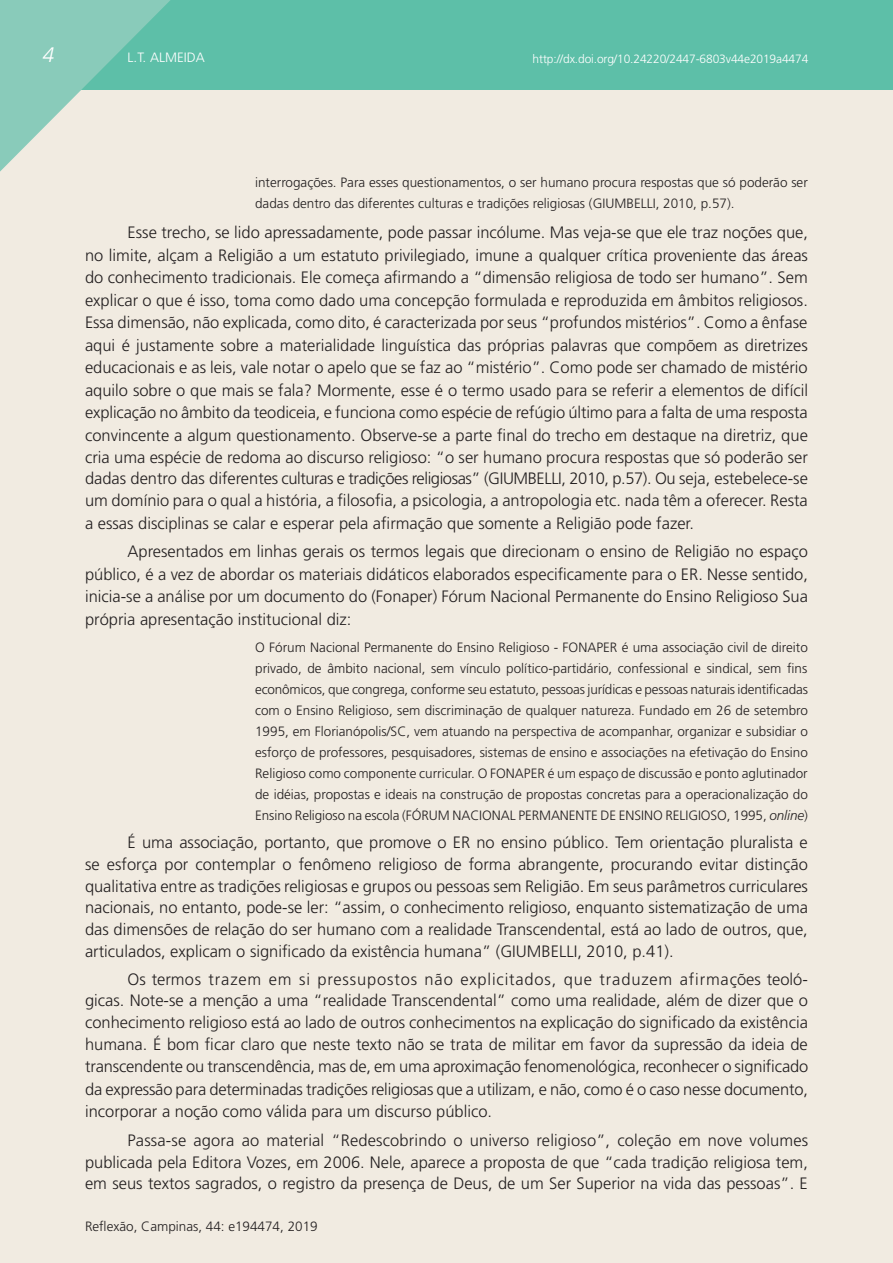
<style>
.page{position:relative;width:893px;height:1263px;background:#fff}
.page>*{position:absolute;margin:0;border:0;box-sizing:border-box;transform-origin:0 0}
.t1{font:italic 300 21px "Frutiger";color:#fff}
.t2{font:300 16.5px/22.4px "Frutiger";color:#231f20;text-align:justify}
.t3{font:300 13.5px/21px "Frutiger";color:#231f20}
.t4{font:300 13.5px "Frutiger";color:#fff}
.t5{font:300 12px "Frutiger";letter-spacing:-.01em;color:#fff}
.s1{font-style:italic}
</style>
<div class="page">
<div style="left:0;top:89px;width:893px;height:1174px;background:#f1ebe1"></div>
<div style="left:0;top:0;width:893px;height:89px;background:#5dbfa8"></div>
<svg style="left:0;top:0;width:174px;height:173px;background:#a9d5c5"></svg>
<p class="t1" style="left:43px;top:43px;width:13px">4</p>
<p class="t4" style="left:128px;top:50px;width:79px">L.T. ALMEIDA</p>
<p class="t5" style="left:533px;top:52px;width:277px">http://dx.doi.org/10.24220/2447-6803v44e2019a4474</p>
<p class="t3" style="left:255px;top:172px;width:554px">interrogações. Para esses questionamentos, o ser humano procura respostas que só poderão ser dadas dentro das diferentes culturas e tradições religiosas (GIUMBELLI, 2010, p.57).</p>
<p class="t2" style="left:85px;top:221px;width:724px;text-indent:43px">Esse trecho, se lido apressadamente, pode passar incólume. Mas veja-se que ele traz noções que, no limite, alçam a Religião a um estatuto privilegiado, imune a qualquer crítica proveniente das áreas do conhecimento tradicionais. Ele começa afirmando a “dimensão religiosa de todo ser humano”. Sem explicar o que é isso, toma como dado uma concepção formulada e reproduzida em âmbitos religiosos.<br>Essa dimensão, não explicada, como dito, é caracterizada por seus “profundos mistérios”. Como a ênfase aqui é justamente sobre a materialidade linguística das próprias palavras que compõem as diretrizes educacionais e as leis, vale notar o apelo que se faz ao “mistério”. Como pode ser chamado de mistério aquilo sobre o que mais se fala? Mormente, esse é o termo usado para se referir a elementos de difícil explicação no âmbito da teodiceia, e funciona como espécie de refúgio último para a falta de uma resposta convincente a algum questionamento. Observe-se a parte final do trecho em destaque na diretriz, que cria uma espécie de redoma ao discurso religioso: “o ser humano procura respostas que só poderão ser dadas dentro das diferentes culturas e tradições religiosas” (GIUMBELLI, 2010, p.57). Ou seja, estebelece-se um domínio para o qual a história, a filosofia, a psicologia, a antropologia etc. nada têm a oferecer. Resta a essas disciplinas se calar e esperar pela afirmação que somente a Religião pode fazer.</p>
<p class="t2" style="left:85px;top:540px;width:724px;text-indent:43px">Apresentados em linhas gerais os termos legais que direcionam o ensino de Religião no espaço público, é a vez de abordar os materiais didáticos elaborados especificamente para o ER. Nesse sentido, inicia-se a análise por um documento do (Fonaper) Fórum Nacional Permanente do Ensino Religioso Sua própria apresentação institucional diz:</p>
<p class="t3" style="left:255px;top:637px;width:554px;text-align:justify">O Fórum Nacional Permanente do Ensino Religioso - FONAPER é uma associação civil de direito privado, de âmbito nacional, sem vínculo político-partidário, confessional e sindical, sem fins econômicos, que congrega, conforme seu estatuto, pessoas jurídicas e pessoas naturais identificadas com o Ensino Religioso, sem discriminação de qualquer natureza. Fundado em 26 de setembro 1995, em Florianópolis/SC, vem atuando na perspectiva de acompanhar, organizar e subsidiar o esforço de professores, pesquisadores, sistemas de ensino e associações na efetivação do Ensino Religioso como componente curricular. O FONAPER é um espaço de discussão e ponto aglutinador de idéias, propostas e ideais na construção de propostas concretas para a operacionalização do Ensino Religioso na escola (FÓRUM NACIONAL PERMANENTE DE ENSINO RELIGIOSO, 1995, <span class="s1">online</span>)</p>
<p class="t2" style="left:85px;top:832px;width:724px;line-height:21.8px;text-indent:43px">É uma associação, portanto, que promove o ER no ensino público. Tem orientação pluralista e se esforça por contemplar o fenômeno religioso de forma abrangente, procurando evitar distinção qualitativa entre as tradições religiosas e grupos ou pessoas sem Religião. Em seus parâmetros curriculares nacionais, no entanto, pode-se ler: “assim, o conhecimento religioso, enquanto sistematização de uma das dimensões de relação do ser humano com a realidade Transcendental, está ao lado de outros, que, articulados, explicam o significado da existência humana” (GIUMBELLI, 2010, p.41).</p>
<p class="t2" style="left:85px;top:968px;width:725px;text-indent:43px">Os termos trazem em si pressupostos não explicitados, que traduzem afirmações teoló&shy;gicas. Note-se a menção a uma “realidade Transcendental” como uma realidade, além de dizer que o conhecimento religioso está ao lado de outros conhecimentos na explicação do significado da existência humana. É bom ficar claro que neste texto não se trata de militar em favor da supressão da ideia de transcendente ou transcendência, mas de, em uma aproximação fenomenológica, reconhecer o significado da expressão para determinadas tradições religiosas que a utilizam, e não, como é o caso nesse documento, incorporar a noção como válida para um discurso público.</p>
<p class="t2" style="left:85px;top:1129px;width:725px;line-height:21.8px;text-indent:43px">Passa-se agora ao material “Redescobrindo o universo religioso”, coleção em nove volumes publicada pela Editora Vozes, em 2006. Nele, aparece a proposta de que “cada tradição religiosa tem, em seus textos sagrados, o registro da presença de Deus, de um Ser Superior na vida das pessoas”. E</p>
<p class="t3" style="left:85px;top:1215px;width:234px">Reflexão, Campinas, 44: e194474, 2019</p>
</div>
